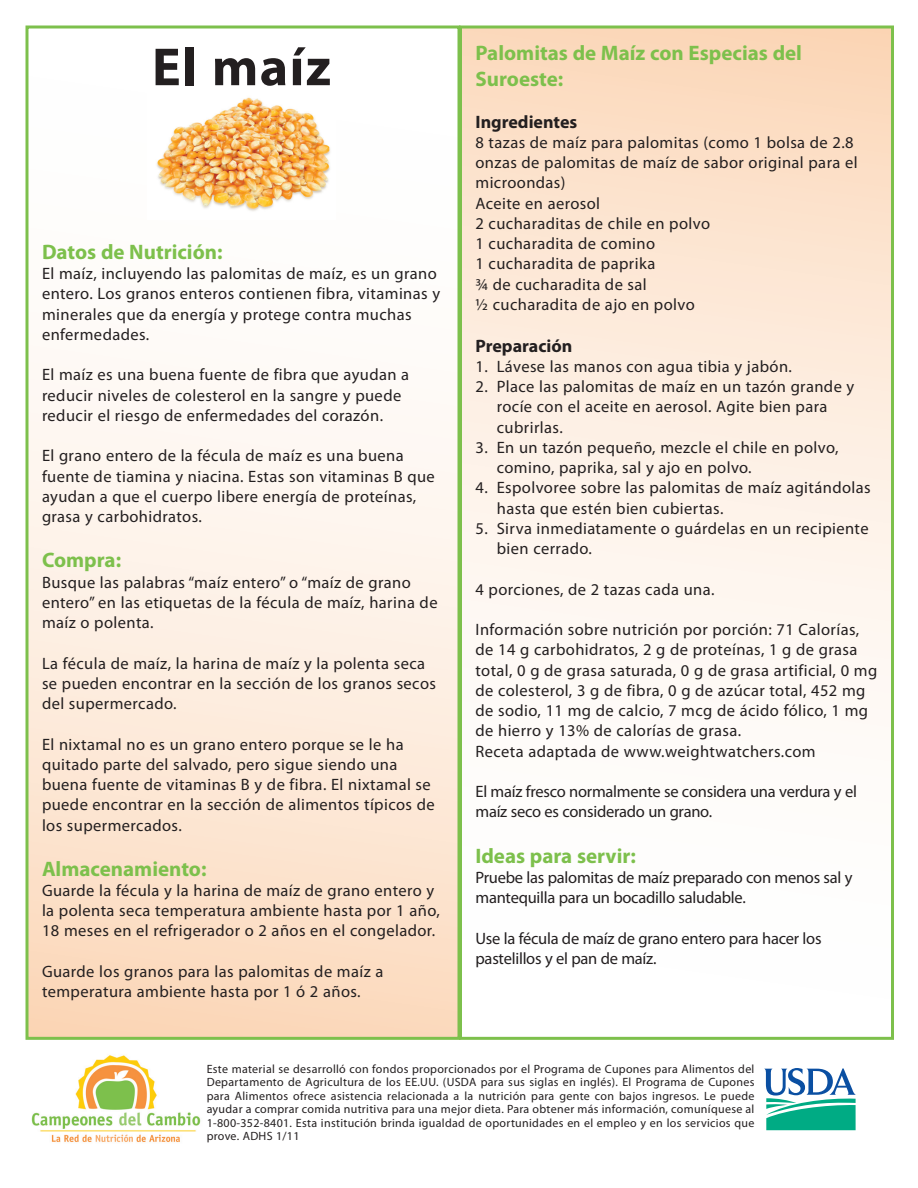
<style>
.page{position:relative;width:918px;height:1188px;background:#fff}
.page>*{position:absolute;margin:0;border:0;box-sizing:border-box;transform-origin:0 0}
.t1{font:700 54px "Myriad Pro";letter-spacing:.025em;color:#231f20}
.t2{font:700 21px/25.2px "Myriad Pro";color:#7dc04c}
.t3{font:700 18px "Myriad Pro";color:#231f20}
.t4{font:16.5px/20.2px "Myriad Pro";letter-spacing:.025em;color:#231f20}
.t5{font:16.5px/20.2px "Myriad Pro";letter-spacing:-.015em;color:#231f20}
.t6{font:12px/13.5px "Myriad Pro";letter-spacing:.025em;color:#231f20;text-align:justify}
</style>
<div class="page">
<div style="left:460px;top:27px;width:432px;height:1021px;background:linear-gradient(to bottom,#fcddc3,#fff)"></div>
<div style="left:27px;top:28px;width:432px;height:1010px;background:linear-gradient(to bottom,#fff,#fcddc3)"></div>
<div style="left:26px;top:26px;width:434px;height:1014px;border:3px solid #7dc04c"></div>
<svg style="left:764px;top:1068px;width:92px;height:62px"></svg>
<div style="left:459px;top:26px;width:435px;height:1014px;border:3px solid #7dc04c"></div>
<img style="left:31px;top:1055px;width:170px;height:87px">
<img style="left:147px;top:86px;width:189px;height:134px">
<p class="t1" style="left:152px;top:32px;width:181px">El maíz</p>
<p class="t2" style="left:42px;top:238px;width:182px">Datos de Nutrición:</p>
<p class="t4" style="left:42px;top:263px;width:400px">El maíz, incluyendo las palomitas de maíz, es un grano entero. Los granos enteros contienen fibra, vitaminas y minerales que da energía y protege contra muchas enfermedades.</p>
<p class="t4" style="left:42px;top:364px;width:369px">El maíz es una buena fuente de fibra que ayudan a reducir niveles de colesterol en la sangre y puede reducir el riesgo de enfermedades del corazón.</p>
<p class="t4" style="left:42px;top:445px;width:394px">El grano entero de la fécula de maíz es una buena fuente de tiamina y niacina. Estas son vitaminas B que ayudan a que el cuerpo libere energía de proteínas, grasa y carbohidratos.</p>
<p class="t2" style="left:42px;top:547px;width:81px">Compra:</p>
<p class="t4" style="left:42px;top:572px;width:397px">Busque las palabras “maíz entero” o “maíz de grano entero” en las etiquetas de la fécula de maíz, harina de maíz o polenta.</p>
<p class="t4" style="left:42px;top:653px;width:396px">La fécula de maíz, la harina de maíz y la polenta seca se pueden encontrar en la sección de los granos secos del supermercado.</p>
<p class="t4" style="left:42px;top:734px;width:394px">El nixtamal no es un grano entero porque se le ha quitado parte del salvado, pero sigue siendo una buena fuente de vitaminas B y de fibra. El nixtamal se puede encontrar en la sección de alimentos típicos de los supermercados.</p>
<p class="t2" style="left:42px;top:855px;width:166px">Almacenamiento:</p>
<p class="t4" style="left:42px;top:880px;width:399px">Guarde la fécula y la harina de maíz de grano entero y la polenta seca temperatura ambiente hasta por 1 año,<br>18 meses en el refrigerador o 2 años en el congelador.</p>
<p class="t4" style="left:42px;top:961px;width:343px">Guarde los granos para las palomitas de maíz a temperatura ambiente hasta por 1 ó 2 años.</p>
<p class="t2" style="left:475px;top:40px;width:328px">Palomitas de Maíz con Especias del<br>Suroeste:</p>
<p class="t3" style="left:475px;top:110px;width:103px">Ingredientes</p>
<p class="t4" style="left:475px;top:132px;width:384px">8 tazas de maíz para palomitas (como 1 bolsa de 2.8 onzas de palomitas de maíz de sabor original para el microondas)</p>
<p class="t4" style="left:475px;top:193px;width:126px">Aceite en aerosol</p>
<p class="t4" style="left:475px;top:213px;width:236px">2 cucharaditas de chile en polvo</p>
<p class="t4" style="left:475px;top:233px;width:181px">1 cucharadita de comino</p>
<p class="t4" style="left:475px;top:253px;width:181px">1 cucharadita de paprika</p>
<p class="t4" style="left:475px;top:274px;width:173px">¾ de cucharadita de sal</p>
<p class="t4" style="left:475px;top:294px;width:221px">½ cucharadita de ajo en polvo</p>
<p class="t3" style="left:475px;top:334px;width:98px">Preparación</p>
<p class="t4" style="left:475px;top:356px;width:318px">1. Lávese las manos con agua tibia y jabón.</p>
<p class="t4" style="left:497px;top:376px;width:359px;text-indent:-21px">2. Place las palomitas de maíz en un tazón grande y rocíe con el aceite en aerosol. Agite bien para cubrirlas.</p>
<p class="t4" style="left:497px;top:437px;width:343px;text-indent:-21px">3. En un tazón pequeño, mezcle el chile en polvo, comino, paprika, sal y ajo en polvo.</p>
<p class="t4" style="left:497px;top:477px;width:375px;text-indent:-21px">4. Espolvoree sobre las palomitas de maíz agitándolas hasta que estén bien cubiertas.</p>
<p class="t4" style="left:497px;top:518px;width:373px;text-indent:-21px">5. Sirva inmediatamente o guárdelas en un recipiente bien cerrado.</p>
<p class="t4" style="left:475px;top:579px;width:241px">4 porciones, de 2 tazas cada una.</p>
<p class="t4" style="left:475px;top:619px;width:403px">Información sobre nutrición por porción: 71 Calorías, de 14 g carbohidratos, 2 g de proteínas, 1 g de grasa total, 0 g de grasa saturada, 0 g de grasa artificial, 0 mg de colesterol, 3 g de fibra, 0 g de azúcar total, 452 mg de sodio, 11 mg de calcio, 7 mcg de ácido fólico, 1 mg de hierro y 13% de calorías de grasa.</p>
<p class="t4" style="left:475px;top:741px;width:342px">Receta adaptada de www.weightwatchers.com</p>
<p class="t5" style="left:475px;top:781px;width:383px">El maíz fresco normalmente se considera una verdura y el maíz seco es considerado un grano.</p>
<p class="t2" style="left:475px;top:842px;width:162px">Ideas para servir:</p>
<p class="t5" style="left:475px;top:867px;width:379px">Pruebe las palomitas de maíz preparado con menos sal y mantequilla para un bocadillo saludable.</p>
<p class="t5" style="left:475px;top:928px;width:348px">Use la fécula de maíz de grano entero para hacer los pastelillos y el pan de maíz.</p>
<p class="t6" style="left:207px;top:1062px;width:549px">Este material se desarrolló con fondos proporcionados por el Programa de Cupones para Alimentos del Departamento de Agricultura de los EE.UU. (USDA para sus siglas en inglés). El Programa de Cupones para Alimentos ofrece asistencia relacionada a la nutrición para gente con bajos ingresos. Le puede ayudar a comprar comida nutritiva para una mejor dieta. Para obtener más información, comuníquese al 1-800-352-8401. Esta institución brinda igualdad de oportunidades en el empleo y en los servicios que prove. ADHS 1/11</p>
</div>
